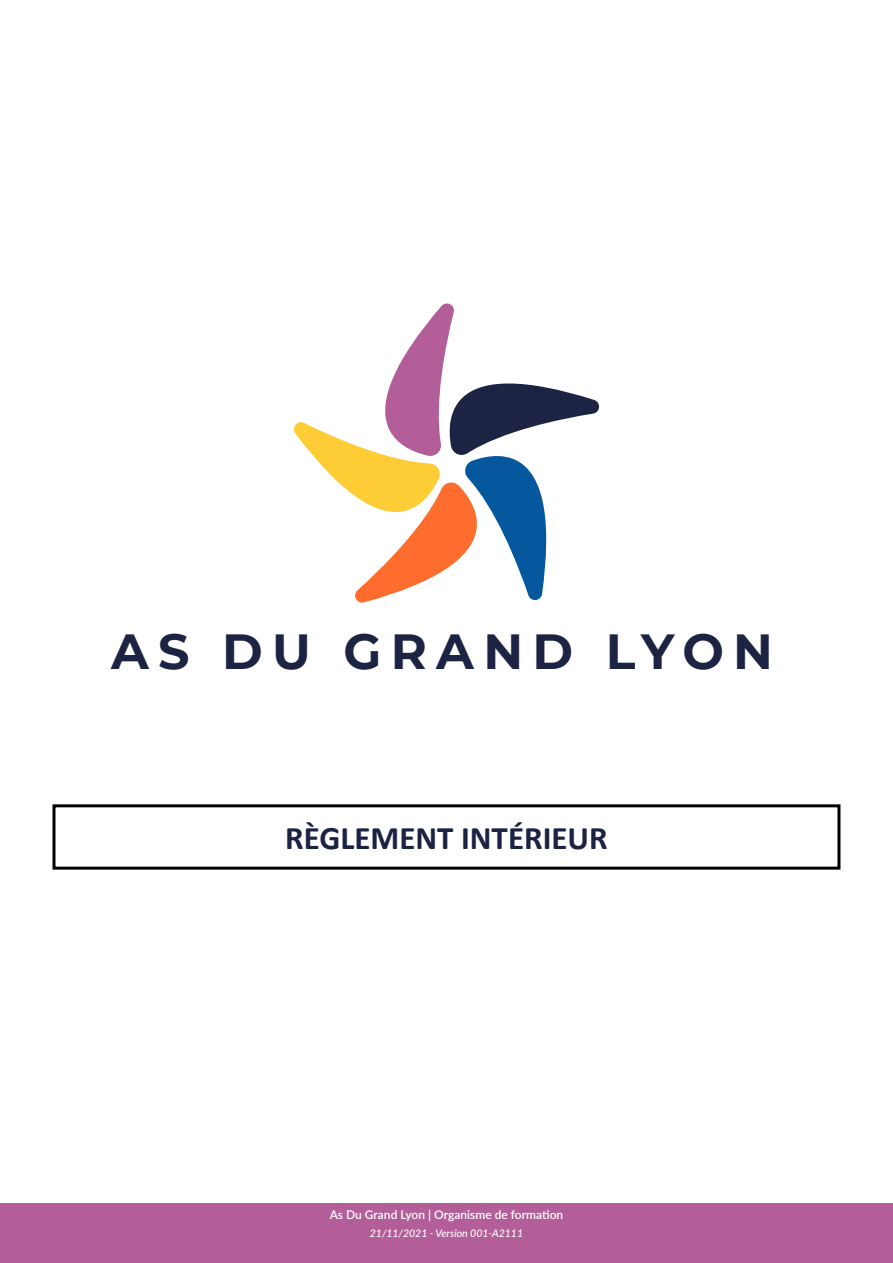
<style>
.page{position:relative;width:893px;height:1263px;background:#fff}
.page>*{position:absolute;margin:0;border:0;box-sizing:border-box;transform-origin:0 0}
.t1{font:700 49.2px "Montserrat";letter-spacing:.19em;color:#1c2343}
.t2{font:700 33px "Calibri";color:#1c2242}
.t3{font:600 12px "Lato";color:#fff}
.t4{font:italic 500 10.5px "Lato";color:#fff}
</style>
<div class="page">
<svg style="left:294px;top:303px;width:306px;height:300px"></svg>
<div style="left:0;top:1203px;width:893px;height:60px;background:#b35e99"></div>
<div style="left:52px;top:804px;width:788px;height:66px;border:3px solid #000"></div>
<p class="t1" style="left:111px;top:616px;width:663px">AS DU GRAND LYON</p>
<p class="t2" style="left:285px;top:815px;width:324px">RÈGLEMENT INTÉRIEUR</p>
<p class="t3" style="left:330px;top:1205px;width:235px">As Du Grand Lyon | Organisme de formation</p>
<p class="t4" style="left:370px;top:1225px;width:155px">21/11/2021 - Version 001-A2111</p>
</div>
